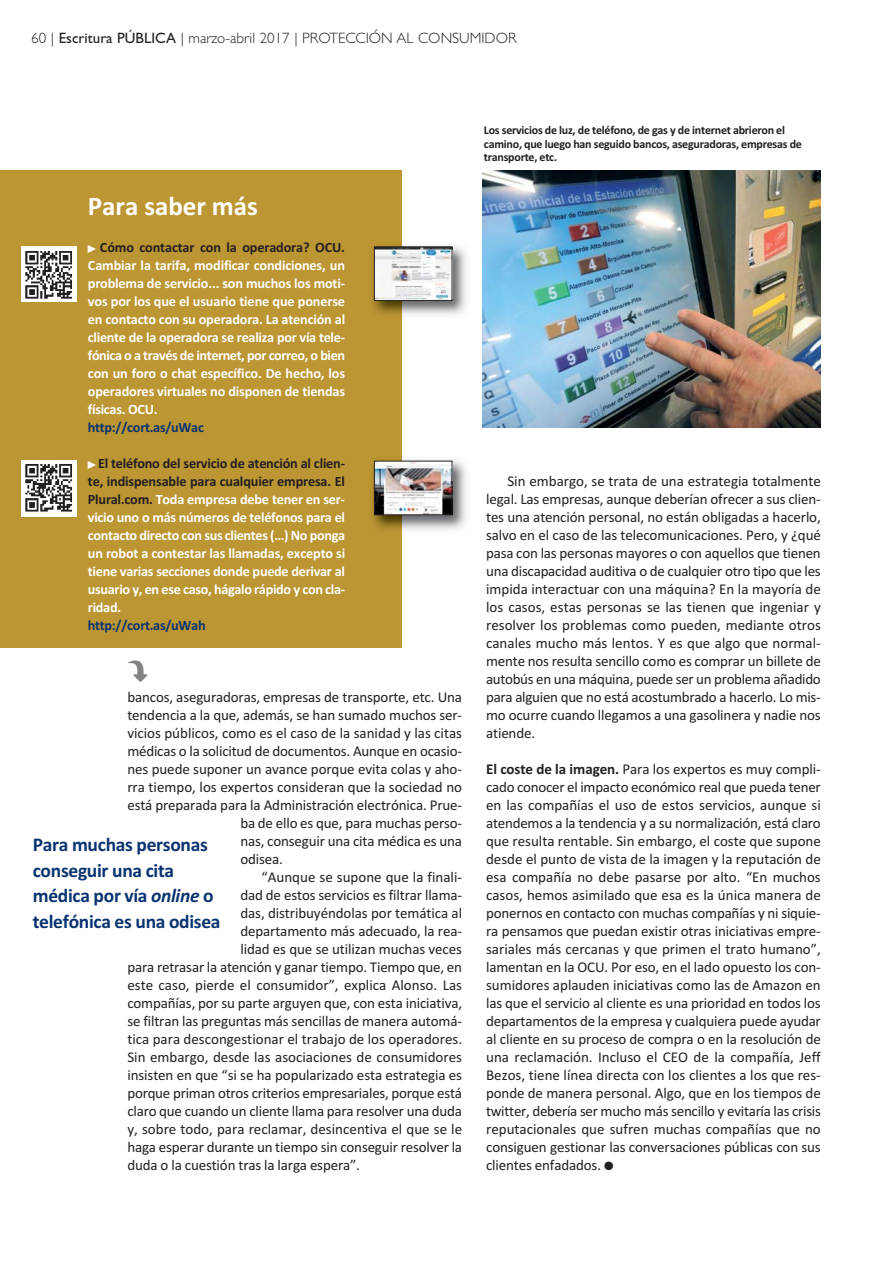
<style>
.page{position:relative;width:893px;height:1263px;background:#fff}
.page>*{position:absolute;margin:0;border:0;box-sizing:border-box;transform-origin:0 0}
.t1{font:700 27px "Calibri";color:#fff}
.t2{font:700 19.5px/25.5px "Calibri";letter-spacing:-.015em;color:#093370}
.t3{font:15px/18px "Calibri";letter-spacing:-.01em;color:#231f20;text-align:justify}
.t4{font:300 15px "Gill Sans";color:#231f20}
.t5{font:700 14.25px/18px "Calibri";letter-spacing:-.02em;color:#fff;text-align:justify}
.t6{font:700 14.25px "Calibri";letter-spacing:-.02em;color:#093370}
.t7{font:700 12px/13.5px "Calibri";letter-spacing:-.02em;color:#231f20}
.s1{font-weight:400}
.s2{font-family:"Carta";font-weight:400;font-size:7.5px}
.s3{color:#231f20}
.s4{font-style:italic}
.s5{font-weight:700}
</style>
<div class="page">
<div style="left:0;top:170px;width:401px;height:478px;background:#bc9633"></div>
<div style="left:22px;top:246px;width:55px;height:56px;background:#fff"></div>
<img style="left:25px;top:251px;width:47px;height:48px">
<img style="left:22px;top:461px;width:55px;height:55px">
<img style="left:373px;top:239px;width:94px;height:81px">
<img style="left:376px;top:248px;width:74px;height:51px">
<div style="left:374px;top:246px;width:78px;height:55px;border:1px solid #231f20"></div>
<img style="left:373px;top:454px;width:94px;height:81px">
<img style="left:376px;top:463px;width:74px;height:50px">
<div style="left:374px;top:461px;width:78px;height:54px;border:1px solid #231f20"></div>
<img style="left:483px;top:170px;width:338px;height:258px">
<p class="t4" style="left:31px;top:33px;width:487px">60 | <span class="s1">Escritura PÚBLICA</span> | marzo-abril 2017 | PROTECCIÓN AL CONSUMIDOR</p>
<h1 class="t1" style="left:88px;top:196px;width:172px">Para saber más</h1>
<p class="t5" style="left:88px;top:240px;width:259px"><span class="s2">-</span> <span class="s3">Cómo contactar con la operadora? OCU.<br></span>Cambiar la tarifa, modificar condiciones, un problema de servicio... son muchos los moti&shy;vos por los que el usuario tiene que ponerse en contacto con su operadora. La atención al cliente de la operadora se realiza por vía tele&shy;fónica o a través de internet, por correo, o bien con un foro o chat específico. De hecho, los operadores virtuales no disponen de tiendas físicas. OCU.</p>
<p class="t6" style="left:88px;top:422px;width:118px">http://cort.as/uWac</p>
<p class="t5" style="left:88px;top:456px;width:259px"><span class="s2">-</span> <span class="s3">El teléfono del servicio de atención al clien&shy;te, indispensable para cualquier empresa. El Plural.com.</span> Toda empresa debe tener en ser&shy;vicio uno o más números de teléfonos para el contacto directo con sus clientes (…) No ponga un robot a contestar las llamadas, excepto si tiene varias secciones donde puede derivar al usuario y, en ese caso, hágalo rápido y con cla&shy;ridad.</p>
<p class="t6" style="left:88px;top:620px;width:119px">http://cort.as/uWah</p>
<p class="t3" style="left:127px;top:689px;width:336px">bancos, aseguradoras, empresas de transporte, etc. Una</p>
<p class="t3" style="left:127px;top:707px;width:336px">tendencia a la que, además, se han sumado muchos ser-</p>
<p class="t3" style="left:127px;top:725px;width:336px">vicios públicos, como es el caso de la sanidad y las citas</p>
<p class="t3" style="left:127px;top:743px;width:336px">médicas o la solicitud de documentos. Aunque en ocasio-</p>
<p class="t3" style="left:127px;top:761px;width:336px">nes puede suponer un avance porque evita colas y aho-</p>
<p class="t3" style="left:127px;top:779px;width:336px">rra tiempo, los expertos consideran que la sociedad no</p>
<p class="t3" style="left:127px;top:797px;width:336px">está preparada para la Administración electrónica. Prue-</p>
<p class="t3" style="left:240px;top:815px;width:223px">ba de ello es que, para muchas perso-</p>
<p class="t3" style="left:240px;top:833px;width:223px">nas, conseguir una cita médica es una</p>
<p class="t3" style="left:240px;top:851px;width:44px">odisea.</p>
<p class="t3" style="left:262px;top:869px;width:202px">“Aunque se supone que la finali-</p>
<p class="t3" style="left:240px;top:887px;width:223px">dad de estos servicios es filtrar llama-</p>
<p class="t3" style="left:240px;top:905px;width:223px">das, distribuyéndolas por temática al</p>
<p class="t3" style="left:240px;top:923px;width:223px">departamento más adecuado, la rea-</p>
<p class="t3" style="left:240px;top:941px;width:223px">lidad es que se utilizan muchas veces</p>
<p class="t3" style="left:127px;top:959px;width:336px">para retrasar la atención y ganar tiempo. Tiempo que, en</p>
<p class="t3" style="left:127px;top:977px;width:336px">este caso, pierde el consumidor”, explica Alonso. Las</p>
<p class="t3" style="left:127px;top:995px;width:336px">compañías, por su parte arguyen que, con esta iniciativa,</p>
<p class="t3" style="left:127px;top:1013px;width:336px">se filtran las preguntas más sencillas de manera automá-</p>
<p class="t3" style="left:127px;top:1031px;width:336px">tica para descongestionar el trabajo de los operadores.</p>
<p class="t3" style="left:127px;top:1049px;width:336px">Sin embargo, desde las asociaciones de consumidores</p>
<p class="t3" style="left:127px;top:1067px;width:336px">insisten en que “si se ha popularizado esta estrategia es</p>
<p class="t3" style="left:127px;top:1085px;width:336px">porque priman otros criterios empresariales, porque está</p>
<p class="t3" style="left:127px;top:1103px;width:336px">claro que cuando un cliente llama para resolver una duda</p>
<p class="t3" style="left:127px;top:1121px;width:336px">y, sobre todo, para reclamar, desincentiva el que se le</p>
<p class="t3" style="left:127px;top:1139px;width:336px">haga esperar durante un tiempo sin conseguir resolver la</p>
<p class="t3" style="left:127px;top:1157px;width:234px">duda o la cuestión tras la larga espera”.</p>
<h2 class="t2" style="left:33px;top:834px;width:189px">Para muchas personas conseguir una cita médica por vía <span class="s4">online</span> o telefónica es una odisea</h2>
<p class="t7" style="left:484px;top:125px;width:320px">Los servicios de luz, de teléfono, de gas y de internet abrieron el camino, que luego han seguido bancos, aseguradoras, empresas de transporte, etc.</p>
<p class="t3" style="left:486px;top:473px;width:336px;text-indent:21px">Sin embargo, se trata de una estrategia totalmente legal. Las empresas, aunque deberían ofrecer a sus clien&shy;tes una atención personal, no están obligadas a hacerlo, salvo en el caso de las telecomunicaciones. Pero, y ¿qué pasa con las personas mayores o con aquellos que tienen una discapacidad auditiva o de cualquier otro tipo que les impida interactuar con una máquina? En la mayoría de los casos, estas personas se las tienen que ingeniar y resolver los problemas como pueden, mediante otros canales mucho más lentos. Y es que algo que normal&shy;mente nos resulta sencillo como es comprar un billete de autobús en una máquina, puede ser un problema añadido para alguien que no está acostumbrado a hacerlo. Lo mis&shy;mo ocurre cuando llegamos a una gasolinera y nadie nos atiende.</p>
<p class="t3" style="left:486px;top:761px;width:336px"><span class="s5">El coste de la imagen.</span> Para los expertos es muy compli&shy;cado conocer el impacto económico real que pueda tener en las compañías el uso de estos servicios, aunque si atendemos a la tendencia y a su normalización, está claro que resulta rentable. Sin embargo, el coste que supone desde el punto de vista de la imagen y la reputación de esa compañía no debe pasarse por alto. “En muchos casos, hemos asimilado que esa es la única manera de ponernos en contacto con muchas compañías y ni siquie&shy;ra pensamos que puedan existir otras iniciativas empre&shy;sariales más cercanas y que primen el trato humano”, lamentan en la OCU. Por eso, en el lado opuesto los con&shy;sumidores aplauden iniciativas como las de Amazon en las que el servicio al cliente es una prioridad en todos los departamentos de la empresa y cualquiera puede ayudar al cliente en su proceso de compra o en la resolución de una reclamación. Incluso el CEO de la compañía, Jeff Bezos, tiene línea directa con los clientes a los que res&shy;ponde de manera personal. Algo, que en los tiempos de twitter, debería ser mucho más sencillo y evitaría las crisis reputacionales que sufren muchas compañías que no consiguen gestionar las conversaciones públicas con sus clientes enfadados. ●</p>
</div>
